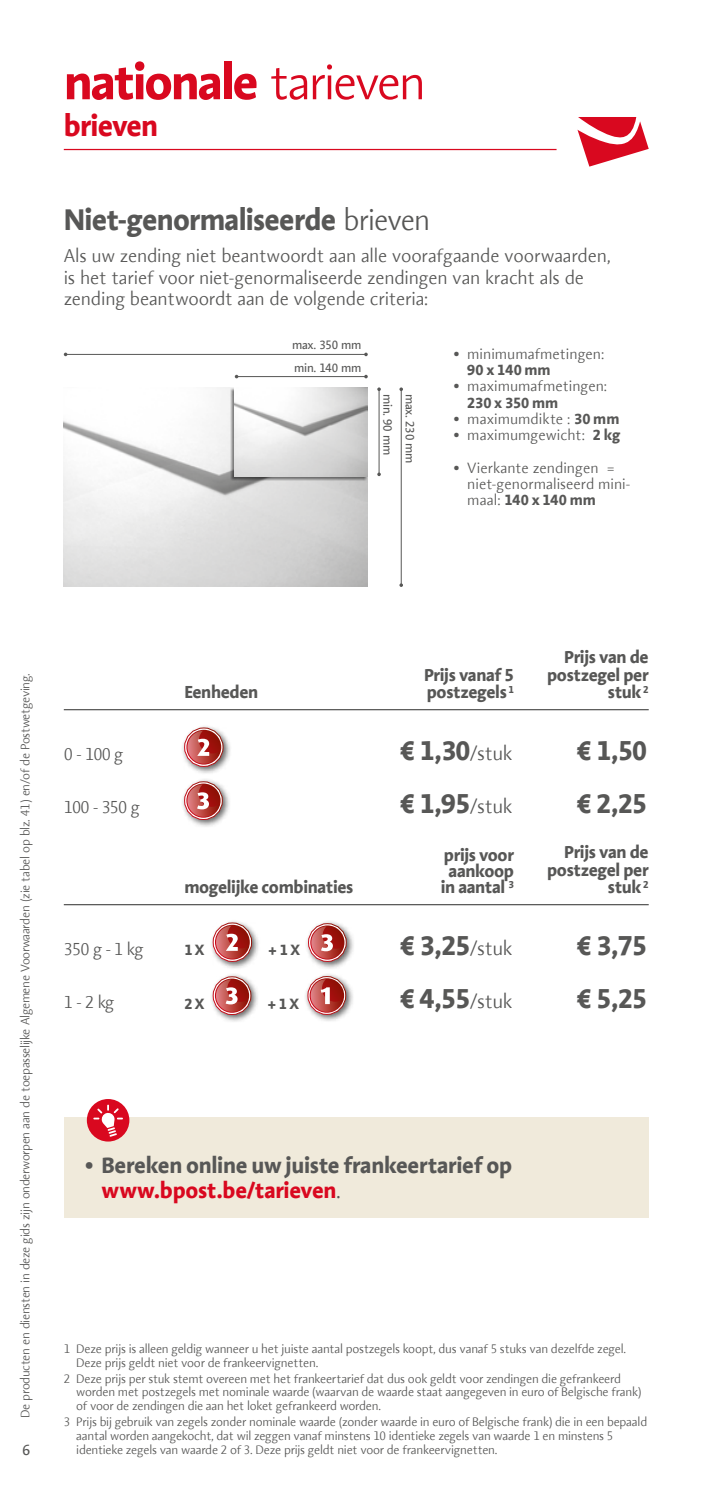
<style>
.page{position:relative;width:709px;height:1489px;background:#fff}
.page>*{position:absolute;margin:0;border:0;box-sizing:border-box;transform-origin:0 0}
.t1{font:700 50px "Aroma No 2 LT Com";letter-spacing:-.045em;color:#d9081f}
.t2{font:700 30px "Aroma No 2 LT Com";letter-spacing:-.025em;color:#575756}
.t3{font:700 30px "Aroma No 2 LT Com";letter-spacing:-.025em;color:#d9081f}
.t4{font:700 27.5px/53.2px "Aroma No 2 LT Com";letter-spacing:-.025em;color:#575756}
.t5{font:700 22.5px/25px "Aroma No 2 LT Com";letter-spacing:-.015em;color:#575756}
.t6{font:300 18.75px/21.2px "Aroma No 2 LT Com";letter-spacing:-.01em;color:#575756}
.t7{font:700 17.5px/17.5px "Aroma No 2 LT Com";letter-spacing:-.02em;color:#575756;text-align:right}
.t8{font:300 17.5px "Aroma No 2 LT Com";letter-spacing:-.05em;color:#575756}
.t9{font:300 15px/16.2px "Aroma No 2 LT Com";color:#575756}
.t10{font:700 15px "Aroma No 2 LT Com";color:#575756}
.t11{font:15px "Aroma No 2 LT Com";color:#575756}
.t12{font:300 12.5px/13.8px "Aroma No 2 LT Com";letter-spacing:-.02em;color:#575756}
.t13{font:12.25px "Aroma No 2 LT Com";letter-spacing:-.02em;color:#575756}
.t14{font:700 10.25px "Aroma No 2 LT Com";color:#575756}
.s1{font-weight:300}
.s2{font-weight:700}
.s3{font-weight:300;font-size:20px}
.s4{color:#d9081f}
</style>
<div class="page">
<hr style="left:64px;top:149px;width:492px;height:1px;background:#d9081f">
<svg style="left:577px;top:117px;width:71px;height:50px"></svg>
<hr style="left:236px;top:376px;width:130px;height:1px;background:#575756">
<hr style="left:66px;top:354px;width:300px;height:1px;background:#575756">
<svg style="left:364px;top:352px;width:4px;height:4px"></svg>
<img style="left:64px;top:387px;width:304px;height:200px">
<div style="left:230px;top:388px;width:137px;height:92px;background:#000;opacity:.5"></div>
<img style="left:235px;top:387px;width:133px;height:89px">
<hr style="left:378px;top:389px;width:1px;height:85px;background:#575756">
<svg style="left:377px;top:387px;width:4px;height:4px"></svg>
<svg style="left:377px;top:472px;width:4px;height:4px"></svg>
<hr style="left:401px;top:389px;width:1px;height:196px;background:#575756">
<svg style="left:399px;top:387px;width:4px;height:4px"></svg>
<svg style="left:399px;top:583px;width:4px;height:4px"></svg>
<div style="left:64px;top:1116px;width:584px;height:101px;background:#f0eadb"></div>
<div style="left:87px;top:1098px;width:42px;height:43px;background:#d9081f;border-radius:50%"></div>
<svg style="left:93px;top:1104px;width:30px;height:32px"></svg>
<hr style="left:64px;top:709px;width:584px;height:1px;background:#575756">
<div style="left:181px;top:724px;width:51px;height:51px;background:#000;opacity:.6"></div>
<svg style="left:185px;top:728px;width:38px;height:38px"></svg>
<div style="left:184px;top:727px;width:39px;height:39px;border:1px solid #fff;border-radius:50%"></div>
<svg style="left:186px;top:729px;width:35px;height:35px"></svg>
<svg style="left:187px;top:730px;width:33px;height:33px"></svg>
<div style="left:181px;top:778px;width:50px;height:49px;background:#000;opacity:.6"></div>
<svg style="left:185px;top:781px;width:37px;height:38px"></svg>
<div style="left:184px;top:781px;width:39px;height:38px;border:1px solid #fff;border-radius:50%"></div>
<svg style="left:186px;top:783px;width:34px;height:34px"></svg>
<svg style="left:187px;top:784px;width:32px;height:32px"></svg>
<hr style="left:64px;top:904px;width:584px;height:1px;background:#575756">
<div style="left:210px;top:919px;width:50px;height:51px;background:#000;opacity:.6"></div>
<svg style="left:213px;top:922px;width:39px;height:39px"></svg>
<div style="left:213px;top:922px;width:39px;height:39px;border:1px solid #fff;border-radius:50%"></div>
<svg style="left:215px;top:924px;width:35px;height:35px"></svg>
<svg style="left:216px;top:925px;width:33px;height:33px"></svg>
<div style="left:305px;top:920px;width:50px;height:49px;background:#000;opacity:.6"></div>
<svg style="left:308px;top:923px;width:38px;height:38px"></svg>
<div style="left:308px;top:923px;width:38px;height:38px;border:1px solid #fff;border-radius:50%"></div>
<svg style="left:310px;top:925px;width:34px;height:34px"></svg>
<svg style="left:311px;top:926px;width:32px;height:32px"></svg>
<div style="left:210px;top:973px;width:49px;height:49px;background:#000;opacity:.6"></div>
<svg style="left:213px;top:976px;width:38px;height:38px"></svg>
<div style="left:213px;top:976px;width:38px;height:38px;border:1px solid #fff;border-radius:50%"></div>
<svg style="left:215px;top:978px;width:34px;height:34px"></svg>
<svg style="left:216px;top:979px;width:32px;height:32px"></svg>
<div style="left:304px;top:973px;width:51px;height:50px;background:#000;opacity:.6"></div>
<svg style="left:308px;top:976px;width:38px;height:38px"></svg>
<div style="left:307px;top:976px;width:39px;height:38px;border:1px solid #fff;border-radius:50%"></div>
<svg style="left:309px;top:978px;width:35px;height:34px"></svg>
<svg style="left:310px;top:979px;width:33px;height:32px"></svg>
<h1 class="t1" style="left:64px;top:49px;width:363px">nationale <span class="s1">tarieven</span></h1>
<h2 class="t3" style="left:64px;top:106px;width:96px">brieven</h2>
<h2 class="t2" style="left:64px;top:200px;width:368px">Niet-genormaliseerde <span class="s1">brieven</span></h2>
<h3 class="t6" style="left:64px;top:245px;width:548px">Als uw zending niet beantwoordt aan alle voorafgaande voorwaarden, is het tarief voor niet-genormaliseerde zendingen van kracht als de zending beantwoordt aan de volgende criteria:</h3>
<p class="t9" style="left:467px;top:345px;width:138px;text-indent:-14px"><span class="s2">•</span> minimumafmetingen:<br><span class="s2">90 x 140 mm</span></p>
<p class="t9" style="left:467px;top:378px;width:141px;text-indent:-14px"><span class="s2">•</span> maximumafmetingen:<br><span class="s2">230 x 350 mm</span></p>
<p class="t9" style="left:454px;top:410px;width:167px"><span class="s2">•</span> maximumdikte : <span class="s2">30 mm</span></p>
<p class="t9" style="left:454px;top:426px;width:168px"><span class="s2">•</span> maximumgewicht: <span class="s2">2 kg</span></p>
<p class="t9" style="left:467px;top:459px;width:165px;text-indent:-14px"><span class="s2">•</span> Vierkante zendingen = niet-genormaliseerd mini&shy;maal: <span class="s2">140 x 140 mm</span></p>
<p class="t13" style="left:292px;top:337px;width:71px">max. 350 mm</p>
<p class="t13" style="left:294px;top:359px;width:69px">min. 140 mm</p>
<p class="t13" style="left:396px;top:394px;width:62px;rotate:90deg">min. 90 mm</p>
<p class="t13" style="left:418px;top:394px;width:71px;rotate:90deg">max. 230 mm</p>
<p class="t12" style="left:18px;top:1417px;width:745px;rotate:-90deg">De producten en diensten in deze gids zijn onderworpen aan de toepasselijke Algemene Voorwaarden (zie tabel op blz. 41) en/of de Postwetgeving.</p>
<p class="t11" style="left:23px;top:1439px;width:9px">6</p>
<h3 class="t8" style="left:64px;top:742px;width:61px">0 - 100 g</h3>
<h3 class="t8" style="left:64px;top:795px;width:78px">100 - 350 g</h3>
<h3 class="t8" style="left:64px;top:937px;width:81px">350 g - 1 kg</h3>
<h3 class="t8" style="left:64px;top:990px;width:52px">1 - 2 kg</h3>
<h3 class="t7" style="left:184px;top:683px;width:75px">Eenheden</h3>
<h3 class="t7" style="left:424px;top:665px;width:91px;text-align:left">Prijs vanaf 5 postzegels <sup>1</sup></h3>
<h3 class="t4" style="left:400px;top:723px;width:113px">€ 1,30<span class="s3">/stuk </span>€ 1,95<span class="s3">/stuk</span></h3>
<h3 class="t7" style="left:441px;top:846px;width:75px;line-height:16.2px;text-align:center">prijs voor aankoop in aantal</h3>
<h3 class="t7" style="left:184px;top:878px;width:170px">mogelijke combinaties</h3>
<p class="t14" style="left:508px;top:877px;width:7px">3</p>
<p class="t10" style="left:184px;top:940px;width:22px">1 X</p>
<p class="t10" style="left:268px;top:940px;width:33px">+ 1 X</p>
<p class="t10" style="left:184px;top:993px;width:22px">2 X</p>
<p class="t10" style="left:267px;top:993px;width:33px">+ 1 X</p>
<h3 class="t4" style="left:400px;top:918px;width:113px">€ 3,25<span class="s3">/stuk </span>€ 4,55<span class="s3">/stuk</span></h3>
<h3 class="t7" style="left:547px;top:648px;width:103px">Prijs van de postzegel per stuk <sup>2</sup></h3>
<h3 class="t4" style="left:577px;top:723px;width:72px">€ 1,50 € 2,25</h3>
<h3 class="t7" style="left:547px;top:843px;width:103px">Prijs van de postzegel per stuk <sup>2</sup></h3>
<h3 class="t4" style="left:577px;top:918px;width:72px">€ 3,75 € 5,25</h3>
<h3 class="t5" style="left:101px;top:1151px;width:412px;text-indent:-16px">• Bereken online uw juiste frankeertarief op <span class="s4">www.bpost.be/tarieven</span><span class="s1">.</span></h3>
<p class="t12" style="left:76px;top:1341px;width:551px;text-indent:-12px">1 Deze prijs is alleen geldig wanneer u het juiste aantal postzegels koopt, dus vanaf 5 stuks van dezelfde zegel.<br>Deze prijs geldt niet voor de frankeervignetten.</p>
<p class="t12" style="left:76px;top:1371px;width:566px;text-indent:-12px">2 Deze prijs per stuk stemt overeen met het frankeertarief dat dus ook geldt voor zendingen die gefrankeerd worden met postzegels met nominale waarde (waarvan de waarde staat aangegeven in euro of Belgische frank) of voor de zendingen die aan het loket gefrankeerd worden.</p>
<p class="t12" style="left:76px;top:1414px;width:572px;text-indent:-12px">3 Prijs bij gebruik van zegels zonder nominale waarde (zonder waarde in euro of Belgische frank) die in een bepaald aantal worden aangekocht, dat wil zeggen vanaf minstens 10 identieke zegels van waarde 1 en minstens 5 identieke zegels van waarde 2 of 3. Deze prijs geldt niet voor de frankeervignetten.</p>
</div>
